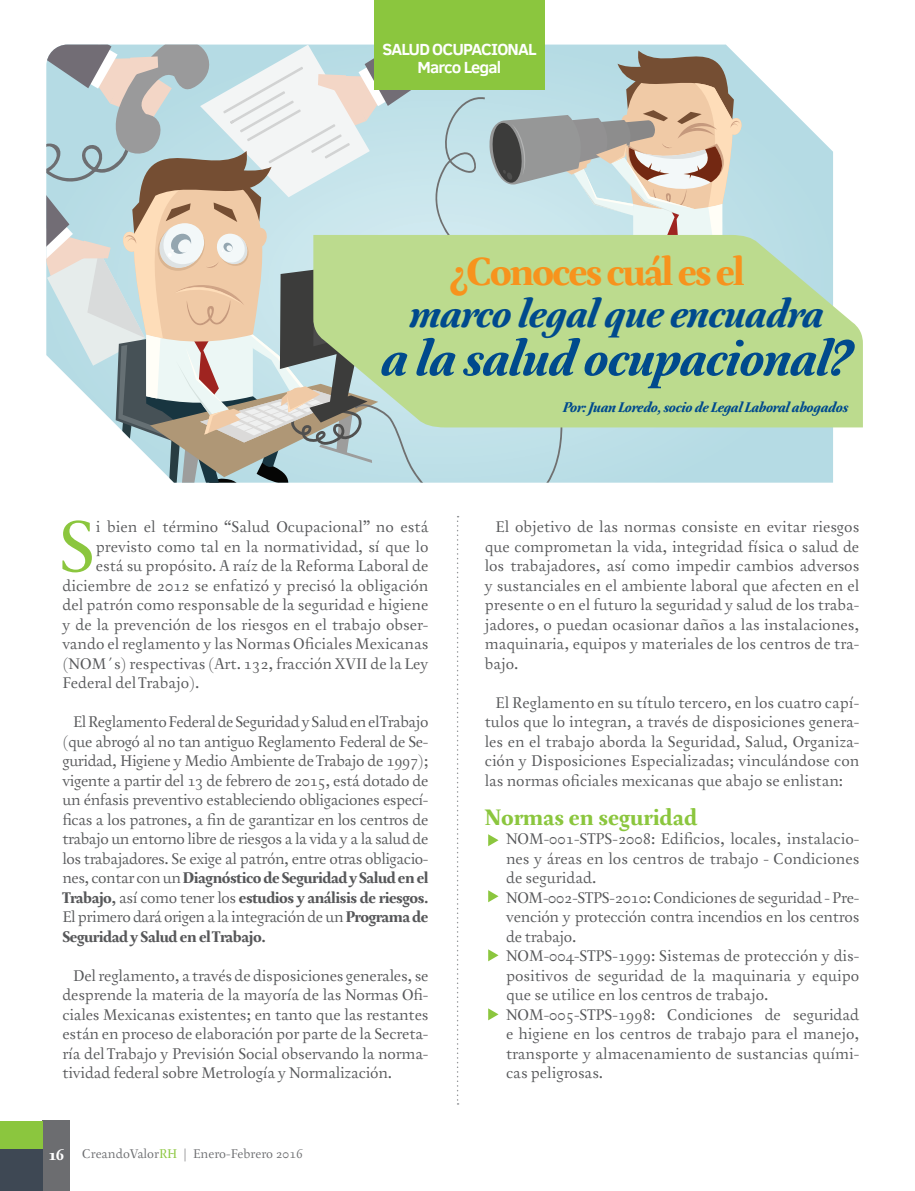
<style>
.page{position:relative;width:915px;height:1191px;background:#fff}
.page>*{position:absolute;margin:0;border:0;box-sizing:border-box;transform-origin:0 0}
.Cuerpo_texto_AMEDIRH{font:77.1px "Australis Pro";color:#8bc63e}
.Titulos_grandes_AMED{font:italic 700 52.5px "Australis Pro";letter-spacing:-.015em;color:#004a8d}
.Titulos_grandes_AMED-2{font:italic 700 42px "Australis Pro";letter-spacing:-.015em;color:#004a8d}
.Titulos_grandes_AMED-3{font:700 42px "Australis Pro";letter-spacing:-.05em;color:#f7931d}
.Cuerpo_texto_AMEDIRH-2{font:700 24px "Australis Pro";color:#8bc63e}
.Cuerpo_texto_AMEDIRH-3{font:16.5px/19.5px "Australis Pro";color:#57585a;text-align:justify}
.Titulos_grandes_AMED-4{font:700 16.5px "Clear Sans";letter-spacing:-.05em;color:#fff}
.t1{font:16.5px "Minion Pro";color:#fff}
.Encabezados_AMEDIRH{font:italic 700 15px "Australis Pro";letter-spacing:-.015em;color:#004a8d}
.t2{font:13.5px "Australis Pro";color:#6c6d70}
.s1{font-weight:700}
.s2{color:#8bc63e}
</style>
<div class="page">
<svg style="left:452px;top:61px;width:380px;height:421px;background:#c0e0e7"></svg>
<svg style="left:488px;top:45px;width:254px;height:190px;background:#c5c4bb"></svg>
<svg style="left:452px;top:95px;width:116px;height:387px;background:#b3ccd2"></svg>
<svg style="left:46px;top:45px;width:406px;height:437px"></svg>
<div style="left:43px;top:1120px;width:27px;height:71px;background:#6c6d70"></div>
<div style="left:0;top:1148px;width:43px;height:43px;background:#3e4854"></div>
<div style="left:0;top:1120px;width:43px;height:28px;background:#8bc63e"></div>
<svg style="left:457px;top:516px;width:1px;height:588px"></svg>
<svg style="left:313px;top:235px;width:549px;height:192px;background:#bbd893"></svg>
<div style="left:374px;top:0;width:170px;height:90px;background:#8bc63e"></div>
<svg style="left:488px;top:834px;width:10px;height:12px"></svg>
<svg style="left:488px;top:890px;width:10px;height:12px"></svg>
<svg style="left:488px;top:949px;width:10px;height:12px"></svg>
<svg style="left:488px;top:1008px;width:10px;height:12px"></svg>
<p class="Titulos_grandes_AMED-4" style="left:382px;top:37px;width:155px">SALUD OCUPACIONAL</p>
<p class="Titulos_grandes_AMED-4" style="left:417px;top:55px;width:85px">Marco Legal</p>
<p class="Titulos_grandes_AMED-3" style="left:449px;top:248px;width:296px">¿Conoces cuál es el</p>
<p class="Titulos_grandes_AMED-2" style="left:409px;top:290px;width:415px">marco legal que encuadra</p>
<p class="Titulos_grandes_AMED" style="left:381px;top:329px;width:472px">a la salud ocupacional?</p>
<p class="Cuerpo_texto_AMEDIRH" style="left:59px;top:505px;width:39px">S</p>
<p class="Cuerpo_texto_AMEDIRH-3" style="left:96px;top:517px;width:334px">i bien el término “Salud Ocupacional” no está</p>
<p class="Cuerpo_texto_AMEDIRH-3" style="left:96px;top:537px;width:334px">previsto como tal en la normatividad, sí que lo</p>
<p class="Cuerpo_texto_AMEDIRH-3" style="left:96px;top:556px;width:334px">está su propósito. A raíz de la Reforma Laboral de</p>
<p class="Cuerpo_texto_AMEDIRH-3" style="left:62px;top:576px;width:367px">diciembre de 2012 se enfatizó y precisó la obligación</p>
<p class="Cuerpo_texto_AMEDIRH-3" style="left:62px;top:595px;width:367px">del patrón como responsable de la seguridad e higiene</p>
<p class="Cuerpo_texto_AMEDIRH-3" style="left:62px;top:615px;width:367px">y de la prevención de los riesgos en el trabajo obser-</p>
<p class="Cuerpo_texto_AMEDIRH-3" style="left:62px;top:634px;width:367px">vando el reglamento y las Normas Oficiales Mexicanas</p>
<p class="Cuerpo_texto_AMEDIRH-3" style="left:62px;top:654px;width:367px">(NOM´s) respectivas (Art. 132, fracción XVII de la Ley</p>
<p class="Cuerpo_texto_AMEDIRH-3" style="left:62px;top:673px;width:139px">Federal del Trabajo).</p>
<p class="Cuerpo_texto_AMEDIRH-3" style="left:62px;top:712px;width:367px;text-indent:11px">El Reglamento Federal de Seguridad y Salud en el Trabajo (que abrogó al no tan antiguo Reglamento Federal de Se&shy;guridad, Higiene y Medio Ambiente de Trabajo de 1997); vigente a partir del 13 de febrero de 2015, está dotado de un énfasis preventivo estableciendo obligaciones especí&shy;ficas a los patrones, a fin de garantizar en los centros de trabajo un entorno libre de riesgos a la vida y a la salud de los trabajadores. Se exige al patrón, entre otras obligacio&shy;nes, contar con un <span class="s1">Diagnóstico de Seguridad y Salud en el Trabajo,</span> así como tener los <span class="s1">estudios y análisis de riesgos.<br></span>El primero dará origen a la integración de un <span class="s1">Programa de Seguridad y Salud en el Trabajo.</span></p>
<p class="Cuerpo_texto_AMEDIRH-3" style="left:62px;top:966px;width:367px;text-indent:11px">Del reglamento, a través de disposiciones generales, se desprende la materia de la mayoría de las Normas Ofi&shy;ciales Mexicanas existentes; en tanto que las restantes están en proceso de elaboración por parte de la Secreta&shy;ría del Trabajo y Previsión Social observando la norma&shy;tividad federal sobre Metrología y Normalización.</p>
<p class="t1" style="left:49px;top:1143px;width:17px">16</p>
<p class="t2" style="left:82px;top:1146px;width:222px">CreandoValor<span class="s2">RH</span> | Enero-Febrero 2016</p>
<p class="Encabezados_AMEDIRH" style="left:563px;top:399px;width:286px">Por: Juan Loredo, socio de Legal Laboral abogados</p>
<p class="Cuerpo_texto_AMEDIRH-3" style="left:484px;top:517px;width:376px;text-indent:11px">El objetivo de las normas consiste en evitar riesgos que comprometan la vida, integridad física o salud de los trabajadores, así como impedir cambios adversos y sustanciales en el ambiente laboral que afecten en el presente o en el futuro la seguridad y salud de los traba&shy;jadores, o puedan ocasionar daños a las instalaciones, maquinaria, equipos y materiales de los centros de tra&shy;bajo.</p>
<p class="Cuerpo_texto_AMEDIRH-3" style="left:484px;top:693px;width:376px;text-indent:11px">El Reglamento en su título tercero, en los cuatro capí&shy;tulos que lo integran, a través de disposiciones genera&shy;les en el trabajo aborda la Seguridad, Salud, Organiza&shy;ción y Disposiciones Especializadas; vinculándose con las normas oficiales mexicanas que abajo se enlistan:</p>
<p class="Cuerpo_texto_AMEDIRH-2" style="left:484px;top:804px;width:214px">Normas en seguridad</p>
<p class="Cuerpo_texto_AMEDIRH-3" style="left:506px;top:829px;width:354px">NOM-001-STPS-2008: Edificios, locales, instalacio&shy;nes y áreas en los centros de trabajo - Condiciones de seguridad.</p>
<p class="Cuerpo_texto_AMEDIRH-3" style="left:506px;top:888px;width:354px">NOM-002-STPS-2010: Condiciones de seguridad - Pre&shy;vención y protección contra incendios en los centros de trabajo.</p>
<p class="Cuerpo_texto_AMEDIRH-3" style="left:506px;top:946px;width:354px">NOM-004-STPS-1999: Sistemas de protección y dis&shy;positivos de seguridad de la maquinaria y equipo que se utilice en los centros de trabajo.</p>
<p class="Cuerpo_texto_AMEDIRH-3" style="left:506px;top:1005px;width:354px">NOM-005-STPS-1998: Condiciones de seguridad e higiene en los centros de trabajo para el manejo, transporte y almacenamiento de sustancias quími&shy;cas peligrosas.</p>
</div>
